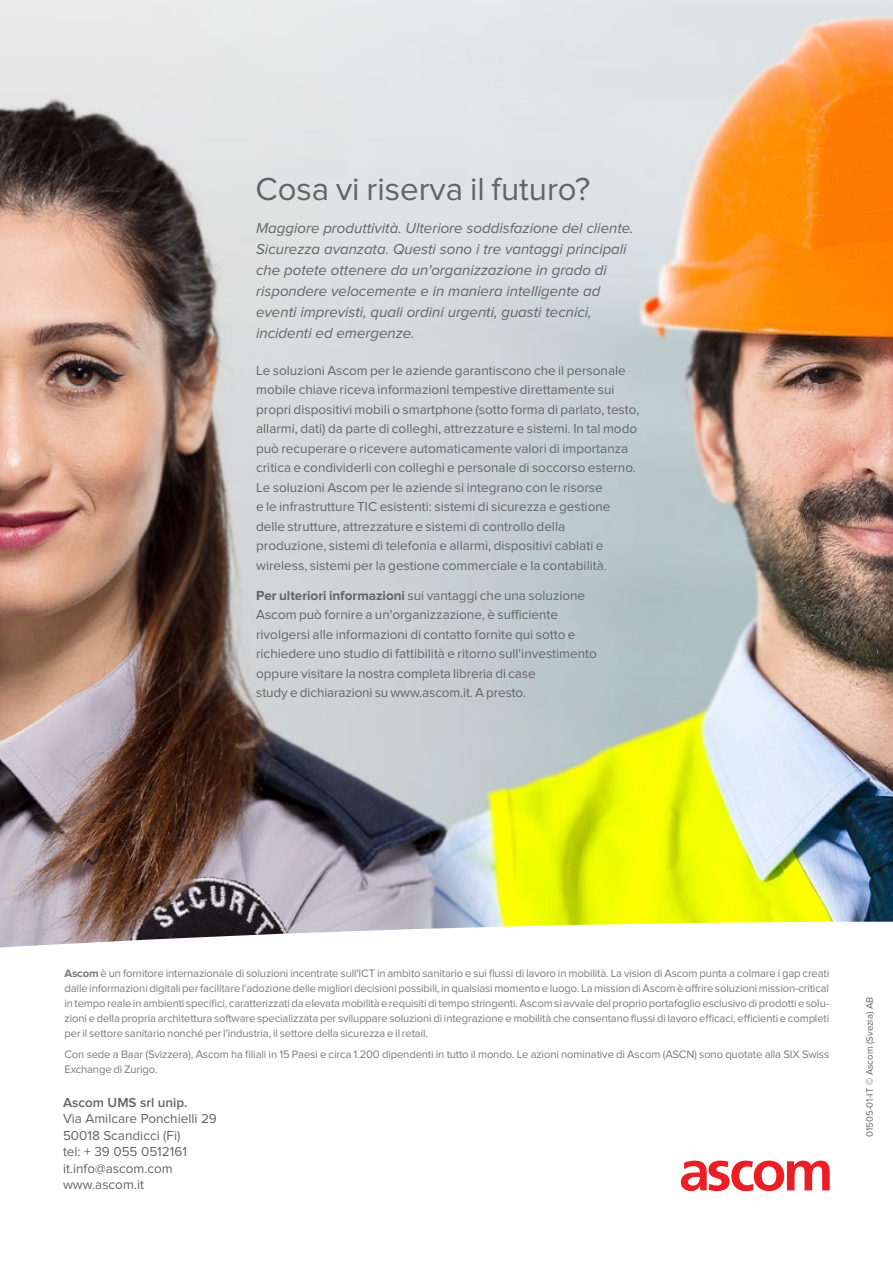
<style>
.page{position:relative;width:893px;height:1263px;background:#fff}
.page>*{position:absolute;margin:0;border:0;box-sizing:border-box;transform-origin:0 0}
.t1{font:33px "Proxima Nova";color:#636466}
.t2{font:italic 15px/21px "Proxima Nova";color:#636466}
.t3{font:13.5px/19.5px "Proxima Nova";color:#636466}
.t4{font:600 13.5px "Proxima Nova";color:#636466}
.t5{font:11.25px/15px "Proxima Nova";letter-spacing:-.01em;color:#797b7d;text-align:justify}
.t6{font:9.6px "Proxima Nova";color:#636466}
.s1{font-weight:700}
</style>
<div class="page">
<img style="left:0;top:0;width:893px;height:922px">
<svg style="left:0;top:922px;width:795px;height:261px"></svg>
<svg style="left:681px;top:1160px;width:149px;height:32px"></svg>
<h1 class="t1" style="left:255px;top:170px;width:337px">Cosa vi riserva il futuro?</h1>
<p class="t2" style="left:256px;top:218px;width:379px">Maggiore produttività. Ulteriore soddisfazione del cliente.<br>Sicurezza avanzata. Questi sono i tre vantaggi principali che potete ottenere da un'organizzazione in grado di rispondere velocemente e in maniera intelligente ad eventi imprevisti, quali ordini urgenti, guasti tecnici, incidenti ed emergenze.</p>
<p class="t3" style="left:256px;top:361px;width:385px">Le soluzioni Ascom per le aziende garantiscono che il personale mobile chiave riceva informazioni tempestive direttamente sui propri dispositivi mobili o smartphone (sotto forma di parlato, testo, allarmi, dati) da parte di colleghi, attrezzature e sistemi. In tal modo può recuperare o ricevere automaticamente valori di importanza critica e condividerli con colleghi e personale di soccorso esterno.<br>Le soluzioni Ascom per le aziende si integrano con le risorse<br>e le infrastrutture TIC esistenti: sistemi di sicurezza e gestione delle strutture, attrezzature e sistemi di controllo della<br>produzione, sistemi di telefonia e allarmi, dispositivi cablati e wireless, sistemi per la gestione commerciale e la contabilità.</p>
<p class="t3" style="left:256px;top:586px;width:342px"><span class="s1">Per ulteriori informazioni</span> sui vantaggi che una soluzione Ascom può fornire a un'organizzazione, è sufficiente rivolgersi alle informazioni di contatto fornite qui sotto e richiedere uno studio di fattibilità e ritorno sull'investimento oppure visitare la nostra completa libreria di case<br>study e dichiarazioni su www.ascom.it. A presto.</p>
<p class="t5" style="left:64px;top:966px;width:766px"><span class="s1">Ascom</span> è un fornitore internazionale di soluzioni incentrate sull'ICT in ambito sanitario e sui flussi di lavoro in mobilità. La vision di Ascom punta a colmare i gap creati dalle informazioni digitali per facilitare l'adozione delle migliori decisioni possibili, in qualsiasi momento e luogo. La mission di Ascom è offrire soluzioni mission-critical in tempo reale in ambienti specifici, caratterizzati da elevata mobilità e requisiti di tempo stringenti. Ascom si avvale del proprio portafoglio esclusivo di prodotti e solu&shy;zioni e della propria architettura software specializzata per sviluppare soluzioni di integrazione e mobilità che consentano flussi di lavoro efficaci, efficienti e completi per il settore sanitario nonché per l'industria, il settore della sicurezza e il retail.</p>
<p class="t5" style="left:64px;top:1047px;width:766px">Con sede a Baar (Svizzera), Ascom ha filiali in 15 Paesi e circa 1.200 dipendenti in tutto il mondo. Le azioni nominative di Ascom (ASCN) sono quotate alla SIX Swiss<br>Exchange di Zurigo.</p>
<p class="t4" style="left:63px;top:1094px;width:126px">Ascom UMS srl unip.</p>
<p class="t3" style="left:63px;top:1111px;width:155px;line-height:16.5px">Via Amilcare Ponchielli 29<br>50018 Scandicci (Fi)<br>tel: + 39 055 0512161 it.info@ascom.com www.ascom.it</p>
<p class="t6" style="left:864px;top:1137px;width:141px;rotate:-90deg">01505-01-IT © Ascom (Svezia) AB</p>
</div>
